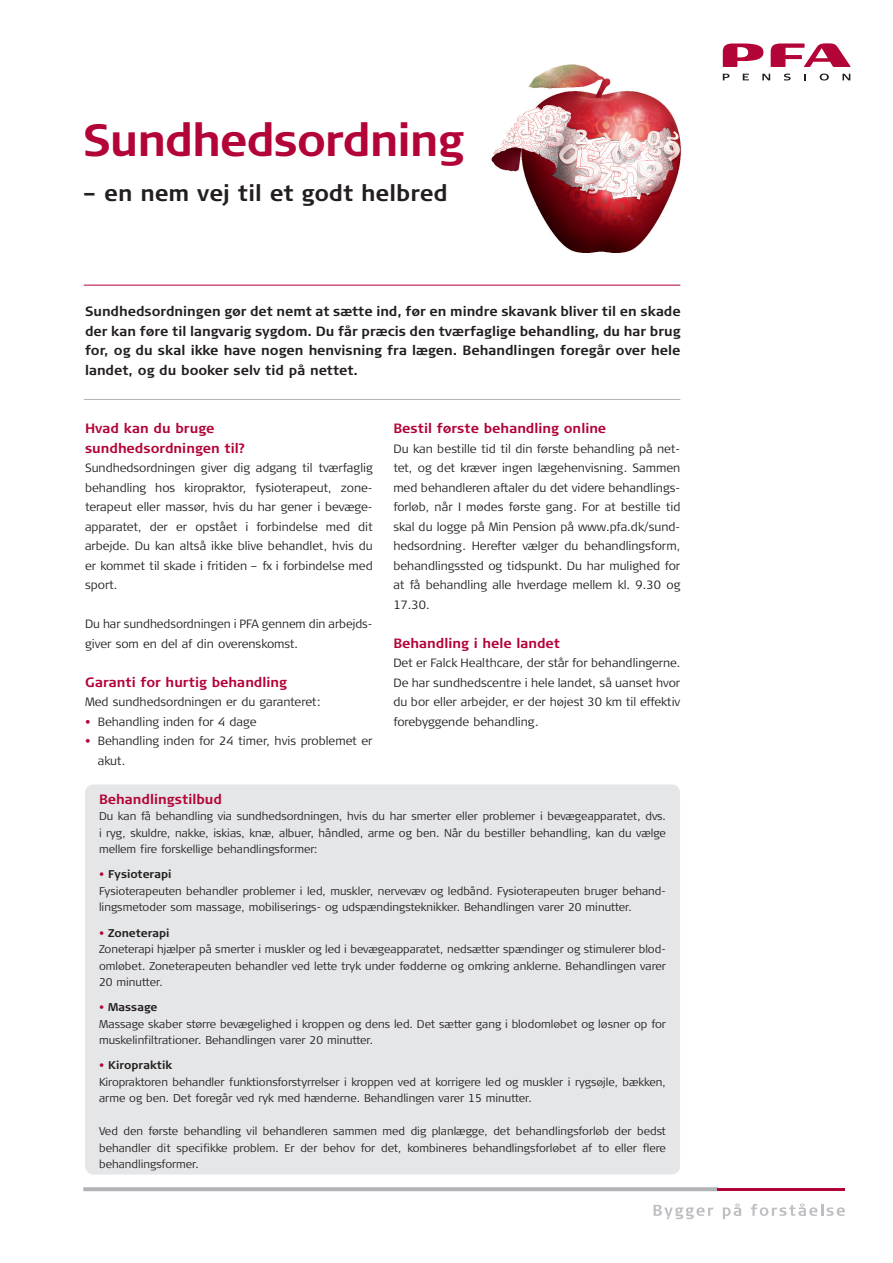
<style>
.page{position:relative;width:893px;height:1263px;background:#fff}
.page>*{position:absolute;margin:0;border:0;box-sizing:border-box;transform-origin:0 0}
.t1{font:700 45px "Signa Column";letter-spacing:-.025em;color:#b30437}
.t2{font:700 22.5px "Signa Column";color:#231f20}
.t3{font:700 13.5px/19.5px "Signa Column";color:#231f20;text-align:justify}
.t4{font:700 13.5px/19.5px "Signa Column";color:#b30437}
.t5{font:300 12px/19.5px "Signa Column";color:#231f20;text-align:justify}
.t6{font:300 11.25px/16.5px "Signa Column";color:#231f20}
.s1{color:#b30437}
.s2{font-weight:700}
</style>
<div class="page">
<div style="left:85px;top:784px;width:595px;height:390px;background:#e5e6e8;border-radius:9px"></div>
<div style="left:84px;top:1188px;width:633px;height:3px;border:1px solid #b2b3b7"></div>
<hr style="left:717px;top:1188px;width:128px;height:3px;background:#b30437">
<svg style="left:654px;top:1205px;width:59px;height:14px"></svg>
<svg style="left:723px;top:1203px;width:18px;height:16px"></svg>
<svg style="left:751px;top:1203px;width:94px;height:13px"></svg>
<svg style="left:723px;top:43px;width:40px;height:24px"></svg>
<svg style="left:771px;top:43px;width:79px;height:24px"></svg>
<svg style="left:743px;top:74px;width:6px;height:6px"></svg>
<svg style="left:762px;top:74px;width:8px;height:6px"></svg>
<svg style="left:842px;top:74px;width:8px;height:6px"></svg>
<svg style="left:784px;top:74px;width:7px;height:7px"></svg>
<svg style="left:804px;top:74px;width:2px;height:6px"></svg>
<svg style="left:723px;top:74px;width:6px;height:6px"></svg>
<svg style="left:820px;top:74px;width:9px;height:7px"></svg>
<hr style="left:84px;top:399px;width:596px;height:1px;background:#b2b3b7">
<img style="left:491px;top:64px;width:190px;height:189px">
<hr style="left:84px;top:285px;width:596px;height:1px;background:#b30437">
<h1 class="t1" style="left:83px;top:114px;width:382px">Sundhedsordning</h1>
<h2 class="t2" style="left:83px;top:180px;width:366px">– en nem vej til et godt helbred</h2>
<p class="t3" style="left:85px;top:302px;width:597px">Sundhedsordningen gør det nemt at sætte ind, før en mindre skavank bliver til en skade der kan føre til langvarig sygdom. Du får præcis den tværfaglige behandling, du har brug for, og du skal ikke have nogen henvisning fra lægen. Behandlingen foregår over hele landet, og du booker selv tid på nettet.</p>
<p class="t4" style="left:85px;top:419px;width:162px">Hvad kan du bruge sundhedsordningen til?</p>
<p class="t5" style="left:85px;top:458px;width:289px">Sundhedsordningen giver dig adgang til tværfaglig behandling hos kiropraktor, fysioterapeut, zone&shy;terapeut eller massør, hvis du har gener i bevæge&shy;apparatet, der er opstået i forbindelse med dit arbejde. Du kan altså ikke blive behandlet, hvis du er kommet til skade i fritiden – fx i forbindelse med sport.</p>
<p class="t5" style="left:85px;top:614px;width:289px">Du har sundhedsordningen i PFA gennem din arbejds&shy;giver som en del af din overenskomst.</p>
<p class="t4" style="left:85px;top:672px;width:203px">Garanti for hurtig behandling</p>
<p class="t5" style="left:85px;top:692px;width:237px">Med sundhedsordningen er du garanteret:</p>
<p class="t5" style="left:85px;top:712px;width:173px"><span class="s1">•</span> Behandling inden for 4 dage</p>
<p class="t5" style="left:98px;top:731px;width:276px;text-indent:-13px"><span class="s1">•</span> Behandling inden for 24 timer, hvis problemet er akut.</p>
<p class="t4" style="left:393px;top:419px;width:214px">Bestil første behandling online</p>
<p class="t5" style="left:393px;top:439px;width:289px">Du kan bestille tid til din første behandling på net&shy;tet, og det kræver ingen lægehenvisning. Sammen med behandleren aftaler du det videre behandlings&shy;forløb, når I mødes første gang. For at bestille tid skal du logge på Min Pension på www.pfa.dk/sund&shy;hedsordning. Herefter vælger du behandlingsform, behandlingssted og tidspunkt. Du har mulighed for at få behandling alle hverdage mellem kl. 9.30 og 17.30.</p>
<p class="t4" style="left:393px;top:633px;width:168px">Behandling i hele landet</p>
<p class="t5" style="left:393px;top:653px;width:289px">Det er Falck Healthcare, der står for behandlingerne.<br>De har sundhedscentre i hele landet, så uanset hvor du bor eller arbejder, er der højest 30 km til effektiv forebyggende behandling.</p>
<p class="t4" style="left:99px;top:789px;width:124px">Behandlingstilbud</p>
<p class="t6" style="left:99px;top:808px;width:568px;text-align:justify">Du kan få behandling via sundhedsordningen, hvis du har smerter eller problemer i bevægeapparatet, dvs. i ryg, skuldre, nakke, iskias, knæ, albuer, håndled, arme og ben. Når du bestiller behandling, kan du vælge mellem fire forskellige behandlingsformer:</p>
<p class="t6" style="left:99px;top:866px;width:568px"><span class="s1">•</span> <span class="s2">Fysioterapi<br></span>Fysioterapeuten behandler problemer i led, muskler, nervevæv og ledbånd. Fysioterapeuten bruger behand&shy;lingsmetoder som massage, mobiliserings- og udspændingsteknikker. Behandlingen varer 20 minutter.</p>
<p class="t6" style="left:99px;top:924px;width:569px"><span class="s1">•</span> <span class="s2">Zoneterapi<br></span>Zoneterapi hjælper på smerter i muskler og led i bevægeapparatet, nedsætter spændinger og stimulerer blod&shy;omløbet. Zoneterapeuten behandler ved lette tryk under fødderne og omkring anklerne. Behandlingen varer 20 minutter.</p>
<p class="t6" style="left:99px;top:999px;width:568px"><span class="s1">•</span> <span class="s2">Massage<br></span>Massage skaber større bevægelighed i kroppen og dens led. Det sætter gang i blodomløbet og løsner op for muskelinfiltrationer. Behandlingen varer 20 minutter.</p>
<p class="t6" style="left:99px;top:1057px;width:568px"><span class="s1">•</span> <span class="s2">Kiropraktik<br></span>Kiropraktoren behandler funktionsforstyrrelser i kroppen ved at korrigere led og muskler i rygsøjle, bækken, arme og ben. Det foregår ved ryk med hænderne. Behandlingen varer 15 minutter.</p>
<p class="t6" style="left:99px;top:1123px;width:569px;text-align:justify">Ved den første behandling vil behandleren sammen med dig planlægge, det behandlingsforløb der bedst behandler dit specifikke problem. Er der behov for det, kombineres behandlingsforløbet af to eller flere behandlingsformer.</p>
</div>
